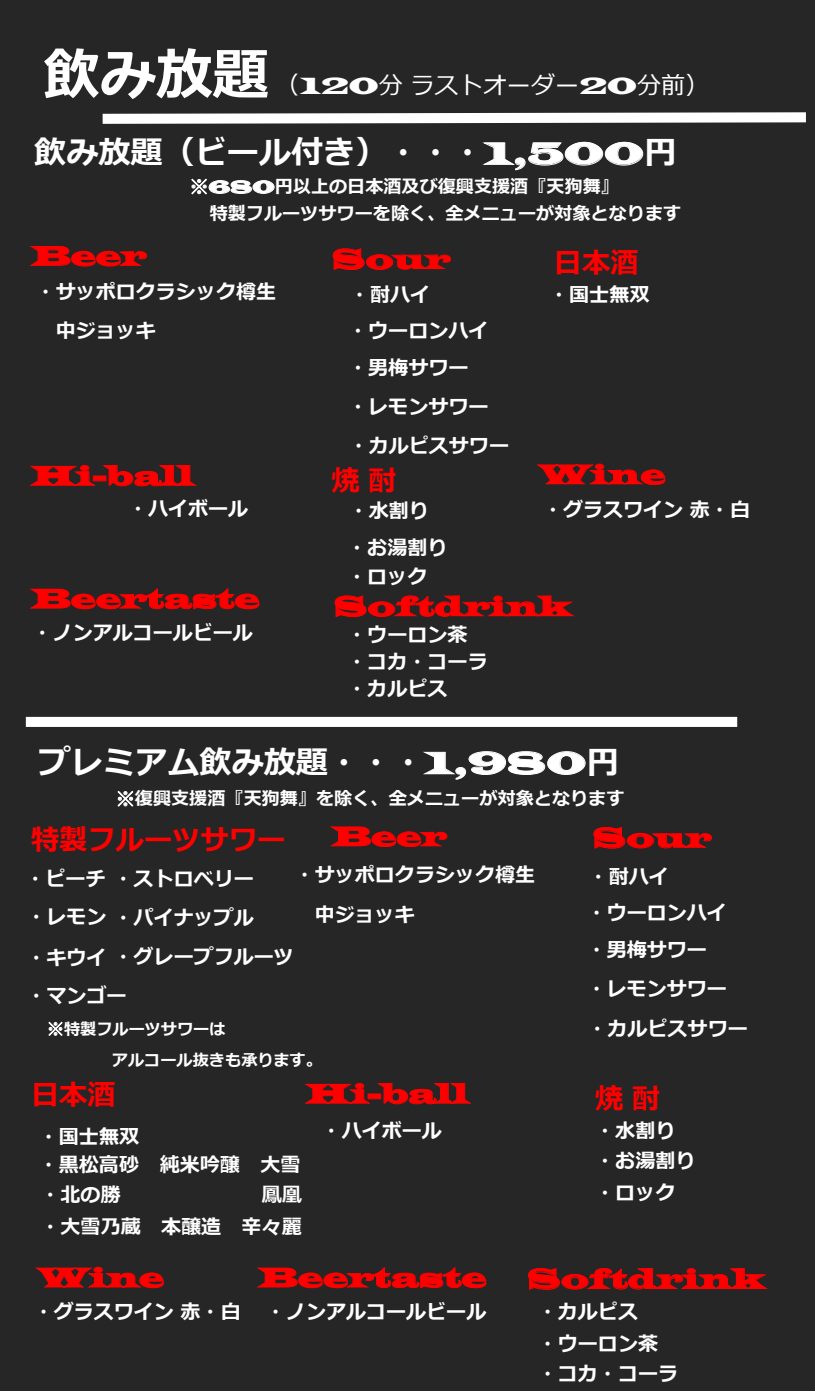
<style>
.page{position:relative;width:815px;height:1392px;background:#fff}
.page>*{position:absolute;margin:0;border:0;box-sizing:border-box;transform-origin:0 0}
.t1{font:700 56.35px "Meiryo";color:#fff}
.t2{font:700 32.2px "Meiryo";color:#fff}
.t3{font:700 32.02px "Meiryo";color:#fff}
.t4{font:28.35px "Latin Wide";letter-spacing:.005em;color:#f00}
.t5{font:700 28.35px "Meiryo";color:#f00}
.t6{font:28.18px "Latin Wide";color:#f00}
.t7{font:700 28.18px "Meiryo";color:#f00}
.t8{font:24.15px "Meiryo";color:#fff}
.t9{font:700 20.12px/27.3px "Meiryo";color:#fff}
.t10{font:700 19.95px/36.4px "Meiryo";color:#fff}
.t11{font:700 18.2px "Meiryo";color:#fff}
.t12{font:700 18.03px/27.3px "Meiryo";color:#fff}
.t13{font:700 16.1px/31.3px "Meiryo";color:#fff}
.s1{font-family:"Latin Wide"}
.s2{font-family:"Latin Wide";font-weight:400}
.s3{font-family:"MS Mincho";font-weight:400}
.s4{font-size:19.95px}
</style>
<div class="page">
<div style="left:0;top:1px;width:815px;height:1390px;background:#262626"></div>
<svg style="left:423px;top:751px;width:163px;height:29px"></svg>
<svg style="left:482px;top:141px;width:162px;height:30px"></svg>
<svg style="left:536px;top:463px;width:130px;height:22px"></svg>
<svg style="left:29px;top:246px;width:118px;height:21px"></svg>
<svg style="left:29px;top:465px;width:68px;height:21px"></svg>
<svg style="left:103px;top:465px;width:94px;height:22px"></svg>
<svg style="left:332px;top:248px;width:119px;height:22px"></svg>
<svg style="left:29px;top:588px;width:231px;height:22px"></svg>
<svg style="left:334px;top:595px;width:241px;height:23px"></svg>
<svg style="left:330px;top:826px;width:118px;height:21px"></svg>
<svg style="left:304px;top:1083px;width:68px;height:21px"></svg>
<svg style="left:378px;top:1082px;width:94px;height:22px"></svg>
<svg style="left:593px;top:827px;width:119px;height:22px"></svg>
<svg style="left:256px;top:1267px;width:231px;height:22px"></svg>
<svg style="left:528px;top:1268px;width:240px;height:22px"></svg>
<svg style="left:35px;top:1266px;width:129px;height:22px"></svg>
<svg style="left:102px;top:112px;width:704px;height:12px;background:#dbdbdb"></svg>
<div style="left:26px;top:717px;width:711px;height:10px;background:#fff"></div>
<svg style="left:191px;top:179px;width:84px;height:16px"></svg>
<svg style="left:117px;top:791px;width:16px;height:16px"></svg>
<svg style="left:48px;top:1022px;width:15px;height:14px"></svg>
<h1 class="t1" style="left:44px;top:35px;width:227px">飲み放題</h1>
<p class="t8" style="left:275px;top:68px;width:436px">（<span class="s1">120</span>分ラストオーダー<span class="s1">20</span>分前）</p>
<h3 class="t3" style="left:34px;top:130px;width:644px">飲み放題（ビール付き）・・・<span class="s2">1,500</span>円</h3>
<p class="t12" style="left:210px;top:174px;width:473px;text-indent:-20px"><span class="s3">※</span><span class="s2">680</span>円以上の日本酒及び復興支援酒『天狗舞』<br>特製フルーツサワーを除く、全メニューが対象となります</p>
<h3 class="t4" style="left:31px;top:238px;width:117px">Beer</h3>
<h3 class="t7" style="left:554px;top:243px;width:86px">日本酒</h3>
<h3 class="t4" style="left:331px;top:241px;width:120px">Sour</h3>
<p class="t10" style="left:36px;top:274px;width:242px">・サッポロクラシック樽生</p>
<p class="t9" style="left:56px;top:318px;width:102px">中ジョッキ</p>
<h3 class="t4" style="left:31px;top:458px;width:164px">Hi-ball</h3>
<p class="t10" style="left:128px;top:491px;width:122px">・ハイボール</p>
<p class="t10" style="left:350px;top:277px;width:82px">・酎ハイ</p>
<p class="t10" style="left:348px;top:314px;width:142px">・ウーロンハイ</p>
<p class="t9" style="left:348px;top:355px;width:122px">・男梅サワー</p>
<p class="t9" style="left:348px;top:394px;width:142px">・レモンサワー</p>
<p class="t10" style="left:349px;top:429px;width:162px">・カルピスサワー</p>
<h3 class="t5" style="left:331px;top:461px;width:66px">焼酎</h3>
<p class="t10" style="left:347px;top:494px;width:102px">・水割り・お湯割り</p>
<p class="t10" style="left:347px;top:560px;width:82px">・ロック</p>
<p class="t10" style="left:549px;top:277px;width:102px">・国士無双</p>
<h3 class="t6" style="left:540px;top:457px;width:127px">Wine</h3>
<p class="t10" style="left:543px;top:492px;width:208px">・グラスワイン赤・白</p>
<h3 class="t4" style="left:31px;top:581px;width:230px">Beertaste</h3>
<h3 class="t4" style="left:333px;top:588px;width:240px">Softdrink</h3>
<p class="t10" style="left:33px;top:615px;width:222px">・ノンアルコールビール</p>
<p class="t10" style="left:347px;top:617px;width:122px">・ウーロン茶</p>
<p class="t9" style="left:347px;top:649px;width:142px">・コカ・コーラ・カルピス</p>
<h2 class="t2" style="left:39px;top:739px;width:581px">プレミアム飲み放題・・・<span class="s2">1,980</span>円</h2>
<p class="t11" style="left:116px;top:786px;width:510px"><span class="s3">※</span>復興支援酒『天狗舞』を除く、全メニューが対象となります</p>
<h3 class="t5" style="left:31px;top:820px;width:256px">特製フルーツサワー</h3>
<h3 class="t4" style="left:331px;top:818px;width:117px">Beer</h3>
<h3 class="t6" style="left:592px;top:820px;width:120px">Sour</h3>
<p class="t10" style="left:25px;top:861px;width:230px">・ピーチ・ストロベリー</p>
<p class="t9" style="left:26px;top:905px;width:229px"><span class="s4">・レモン</span>・パイナップル</p>
<p class="t10" style="left:315px;top:856px;width:222px;line-height:39.4px;text-indent:-20px">・サッポロクラシック樽生中ジョッキ</p>
<p class="t10" style="left:589px;top:859px;width:82px">・酎ハイ</p>
<p class="t10" style="left:587px;top:896px;width:142px">・ウーロンハイ</p>
<p class="t10" style="left:26px;top:940px;width:269px">・キウイ・グレープフルーツ</p>
<p class="t10" style="left:587px;top:932px;width:122px">・男梅サワー</p>
<p class="t9" style="left:26px;top:983px;width:102px">・マンゴー</p>
<p class="t10" style="left:587px;top:971px;width:142px">・レモンサワー</p>
<p class="t13" style="left:112px;top:1014px;width:211px;text-indent:-65px"><span class="s3">※</span>特製フルーツサワーは<br>アルコール抜きも承ります。</p>
<p class="t10" style="left:587px;top:1011px;width:162px">・カルピスサワー</p>
<h3 class="t5" style="left:31px;top:1074px;width:86px">日本酒</h3>
<p class="t9" style="left:39px;top:1124px;width:102px">・国士無双</p>
<p class="t10" style="left:39px;top:1150px;width:263px;line-height:30.4px">・黒松高砂 純米吟醸 大雪・北の勝</p>
<h3 class="t6" style="left:306px;top:1076px;width:164px">Hi-ball</h3>
<p class="t10" style="left:322px;top:1114px;width:122px">・ハイボール</p>
<p class="t10" style="left:262px;top:1178px;width:42px">鳳凰</p>
<p class="t9" style="left:40px;top:1214px;width:263px">・大雪乃蔵 本醸造 辛々麗</p>
<h3 class="t5" style="left:595px;top:1079px;width:66px">焼酎</h3>
<p class="t10" style="left:595px;top:1114px;width:82px">・水割り</p>
<p class="t10" style="left:595px;top:1144px;width:102px">・お湯割り</p>
<p class="t9" style="left:595px;top:1180px;width:82px">・ロック</p>
<h3 class="t4" style="left:38px;top:1259px;width:127px">Wine</h3>
<p class="t10" style="left:34px;top:1294px;width:208px">・グラスワイン赤・白</p>
<h3 class="t4" style="left:258px;top:1259px;width:230px">Beertaste</h3>
<p class="t10" style="left:266px;top:1294px;width:222px">・ノンアルコールビール</p>
<h3 class="t6" style="left:527px;top:1261px;width:240px">Softdrink</h3>
<p class="t9" style="left:538px;top:1299px;width:102px">・カルピス</p>
<p class="t10" style="left:538px;top:1326px;width:122px">・ウーロン茶</p>
<p class="t9" style="left:538px;top:1361px;width:142px">・コカ・コーラ</p>
</div>
